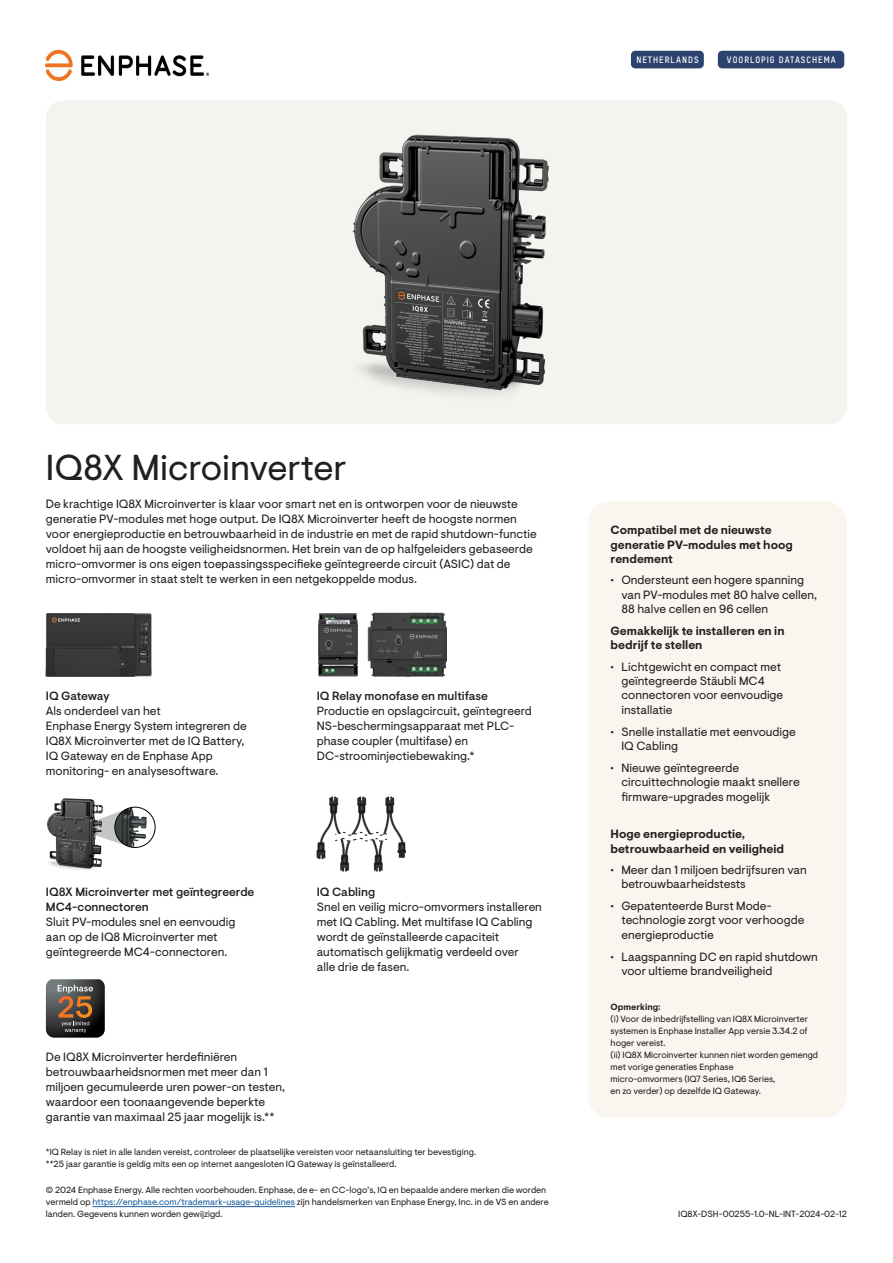
<style>
.page{position:relative;width:893px;height:1263px;background:#fff}
.page>*{position:absolute;margin:0;border:0;box-sizing:border-box;transform-origin:0 0}
.Feature_headline{font:36px "Enphase Visuelt";color:#231f20}
.Feature_paragraph{font:12px/14.4px "Enphase Visuelt";color:#231f20}
.Feature_text_cell{font:12px/15px "Enphase Visuelt";color:#231f20}
.Highlight_title{font:700 12px/14.4px "Enphase Visuelt";color:#231f20}
.Footnote_left{font:9px/12px "Enphase Visuelt";color:#231f20}
.Label{font:9px "T Star Pro Bold";letter-spacing:.11em;color:#fff}
.s1{font-weight:500}
.s2{color:#175d9e}
.s3{font-weight:700}
</style>
<div class="page">
<hr style="left:93px;top:1206px;width:202px;height:1px;background:#175d9e">
<div style="left:46px;top:100px;width:801px;height:324px;background:#f4f3f0;border-radius:18px"></div>
<img style="left:115px;top:807px;width:40px;height:40px;border-radius:20px">
<div style="left:115px;top:807px;width:40px;height:40px;border:1px solid #040503;border-radius:50%"></div>
<svg style="left:127px;top:808px;width:1px;height:38px"></svg>
<img style="left:46px;top:798px;width:81px;height:72px">
<img style="left:317px;top:797px;width:89px;height:74px">
<svg style="left:330px;top:832px;width:62px;height:10px"></svg>
<div style="left:588px;top:501px;width:259px;height:617px;background:#faf6ef;border-radius:23px"></div>
<div style="left:631px;top:51px;width:73px;height:17px;background:#2c436f;border-radius:4px"></div>
<div style="left:718px;top:51px;width:126px;height:17px;background:#2c436f;border-radius:4px"></div>
<img style="left:352px;top:134px;width:197px;height:260px">
<svg style="left:46px;top:979px;width:59px;height:59px;background:#484949"></svg>
<svg style="left:59px;top:996px;width:14px;height:21px"></svg>
<svg style="left:76px;top:996px;width:16px;height:22px"></svg>
<img style="left:46px;top:613px;width:105px;height:63px">
<img style="left:318px;top:612px;width:128px;height:64px">
<img style="left:45px;top:50px;width:163px;height:31px">
<p class="Label" style="left:636px;top:53px;width:64px">NETHERLANDS</p>
<p class="Label" style="left:727px;top:53px;width:110px">VOORLOPIG DATASCHEMA</p>
<p class="Feature_headline" style="left:46px;top:446px;width:302px">IQ8X Microinverter</p>
<p class="Feature_paragraph" style="left:46px;top:497px;width:492px;line-height:15px">De krachtige IQ8X Microinverter is klaar voor smart net en is ontworpen voor de nieuwste generatie PV-modules met hoge output. De IQ8X Microinverter heeft de hoogste normen voor energieproductie en betrouwbaarheid in de industrie en met de rapid shutdown-functie voldoet hij aan de hoogste veiligheidsnormen. Het brein van de op halfgeleiders gebaseerde micro-omvormer is ons eigen toepassingsspecifieke geïntegreerde circuit (ASIC) dat de micro-omvormer in staat stelt te werken in een netgekoppelde modus.</p>
<p class="Feature_text_cell" style="left:46px;top:689px;width:202px"><span class="s1">IQ Gateway<br></span>Als onderdeel van het<br>Enphase Energy System integreren de<br>IQ8X Microinverter met de IQ Battery,<br>IQ Gateway en de Enphase App monitoring- en analysesoftware.</p>
<p class="Feature_text_cell" style="left:317px;top:689px;width:216px"><span class="s1">IQ Relay monofase en multifase </span>Productie en opslagcircuit, geïntegreerd NS-beschermingsapparaat met PLC&shy;phase coupler (multifase) en DC-stroominjectiebewaking.*</p>
<p class="Feature_text_cell" style="left:46px;top:885px;width:210px"><span class="s1">IQ8X Microinverter met geïntegreerde<br>MC4-connectoren<br></span>Sluit PV-modules snel en eenvoudig aan op de IQ8 Microinverter met geïntegreerde MC4-connectoren.</p>
<p class="Feature_text_cell" style="left:46px;top:1050px;width:241px">De IQ8X Microinverter herdefiniëren betrouwbaarheidsnormen met meer dan 1 miljoen gecumuleerde uren power-on testen, waardoor een toonaangevende beperkte garantie van maximaal 25 jaar mogelijk is.**</p>
<p class="Feature_text_cell" style="left:317px;top:885px;width:227px"><span class="s1">IQ Cabling<br></span>Snel en veilig micro-omvormers installeren met IQ Cabling. Met multifase IQ Cabling wordt de geïnstalleerde capaciteit automatisch gelijkmatig verdeeld over<br>alle drie de fasen.</p>
<p class="Footnote_left" style="left:46px;top:1146px;width:432px">*IQ Relay is niet in alle landen vereist, controleer de plaatselijke vereisten voor netaansluiting ter bevestiging. **25 jaar garantie is geldig mits een op internet aangesloten IQ Gateway is geïnstalleerd.</p>
<p class="Footnote_left" style="left:46px;top:1184px;width:504px">© 2024 Enphase Energy. Alle rechten voorbehouden. Enphase, de e- en CC-logo’s, IQ en bepaalde andere merken die worden vermeld op <span class="s2">https://enphase.com/trademark-usage-guidelines</span> zijn handelsmerken van Enphase Energy, Inc. in de VS en andere landen. Gegevens kunnen worden gewijzigd.</p>
<p class="Highlight_title" style="left:611px;top:523px;width:184px">Compatibel met de nieuwste generatie PV-modules met hoog rendement</p>
<p class="Feature_paragraph" style="left:621px;top:573px;width:197px;text-indent:-11px">• Ondersteunt een hogere spanning van PV-modules met 80 halve cellen,<br>88 halve cellen en 96 cellen</p>
<p class="Highlight_title" style="left:611px;top:624px;width:175px">Gemakkelijk te installeren en in bedrijf te stellen</p>
<p class="Feature_paragraph" style="left:621px;top:660px;width:163px;text-indent:-11px">• Lichtgewicht en compact met geïntegreerde Stäubli MC4 connectoren voor eenvoudige installatie</p>
<p class="Feature_paragraph" style="left:621px;top:725px;width:176px;text-indent:-11px">• Snelle installatie met eenvoudige<br>IQ Cabling</p>
<p class="Feature_paragraph" style="left:621px;top:761px;width:180px;text-indent:-11px">• Nieuwe geïntegreerde circuittechnologie maakt snellere firmware-upgrades mogelijk</p>
<p class="Highlight_title" style="left:611px;top:827px;width:175px">Hoge energieproductie, betrouwbaarheid en veiligheid</p>
<p class="Feature_paragraph" style="left:621px;top:863px;width:187px;text-indent:-11px">• Meer dan 1 miljoen bedrijfsuren van betrouwbaarheidstests</p>
<p class="Feature_paragraph" style="left:621px;top:899px;width:184px;text-indent:-11px">• Gepatenteerde Burst Mode&shy;technologie zorgt voor verhoogde energieproductie</p>
<p class="Feature_paragraph" style="left:621px;top:950px;width:198px;text-indent:-11px">• Laagspanning DC en rapid shutdown voor ultieme brandveiligheid</p>
<p class="Footnote_left" style="left:611px;top:1001px;width:209px"><span class="s3">Opmerking:<br></span>(i) Voor de inbedrijfstelling van IQ8X Microinverter systemen is Enphase Installer App versie 3.34.2 of hoger vereist.<br>(ii) IQ8X Microinverter kunnen niet worden gemengd met vorige generaties Enphase<br>micro-omvormers (IQ7 Series, IQ6 Series,<br>en zo verder) op dezelfde IQ Gateway.</p>
<p class="Footnote_left" style="left:678px;top:1208px;width:170px">IQ8X-DSH-00255-1.0-NL-INT-2024-02-12</p>
</div>
